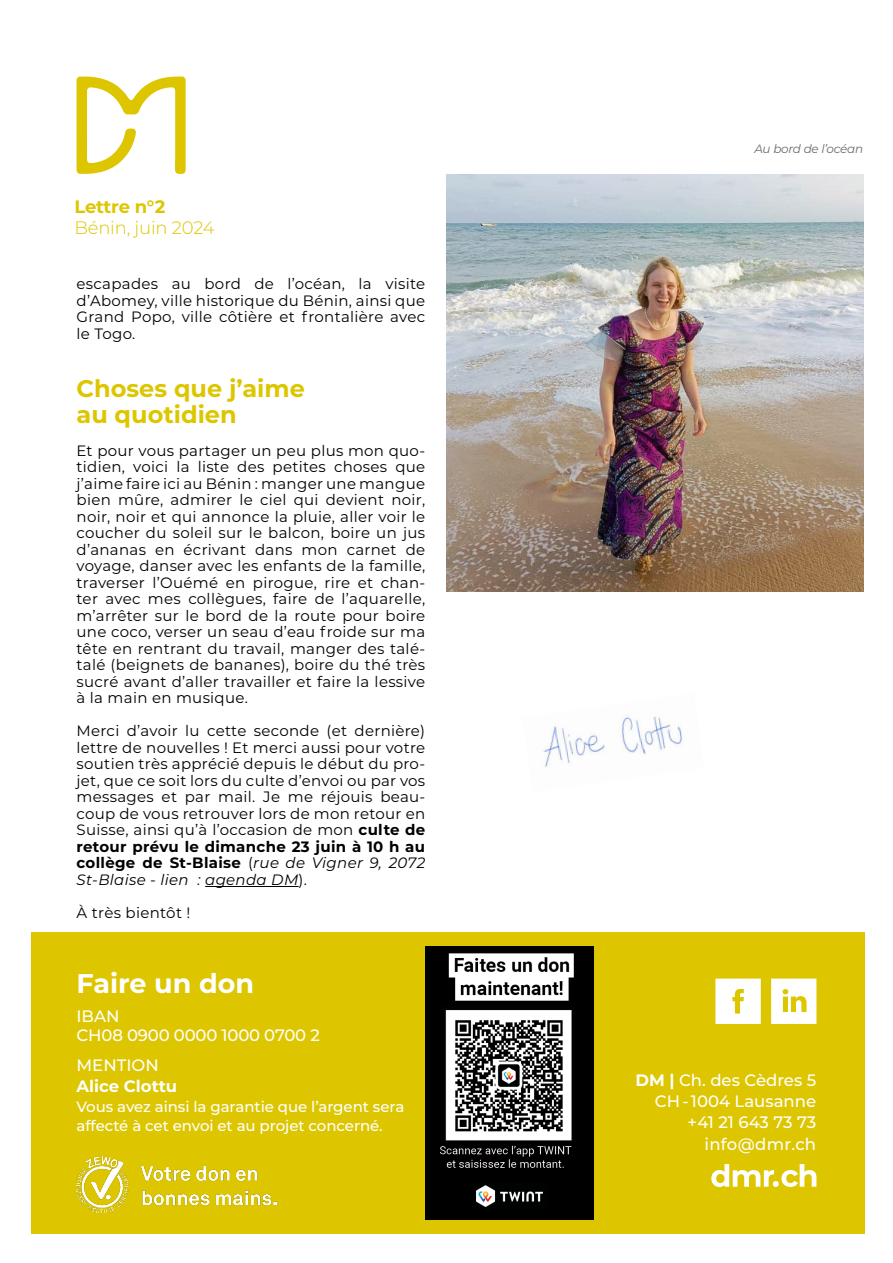
<style>
.page{position:relative;width:893px;height:1263px;background:#fff}
.page>*{position:absolute;margin:0;border:0;box-sizing:border-box;transform-origin:0 0}
.t1{font:700 27px "Montserrat";color:#fff}
.t2{font:700 24px/25.5px "Montserrat";color:#ddc600}
.t3{font:300 18px "Montserrat";letter-spacing:-.01em;color:#ddc600}
.t4{font:700 18px "Montserrat";letter-spacing:-.015em;color:#ddc600}
.t5{font:500 16.5px/21.3px "Montserrat";color:#fff}
.t6{font:700 16.5px "Montserrat";color:#fff}
.t7{font:15px/16.5px "Montserrat";letter-spacing:.02em;color:#000;text-align:justify}
.t8{font:500 15px/19.5px "Montserrat";letter-spacing:-.005em;color:#fff}
.t9{font:italic 12px "Montserrat";letter-spacing:-.02em;color:#6b6b6a}
.s1{font-weight:700}
.s2{font-style:italic}
</style>
<div class="page">
<img style="left:446px;top:175px;width:417px;height:417px">
<svg style="left:77px;top:77px;width:109px;height:97px"></svg>
<div style="left:31px;top:932px;width:833px;height:302px;background:#ddc600"></div>
<img style="left:77px;top:1157px;width:199px;height:56px">
<img style="left:425px;top:946px;width:169px;height:273px">
<svg style="left:715px;top:978px;width:46px;height:46px;background:#fbf8e4"></svg>
<svg style="left:771px;top:978px;width:45px;height:46px;background:#f9f6d8"></svg>
<img style="left:442px;top:1007px;width:133px;height:135px">
<hr style="left:205px;top:886px;width:94px;height:1px;background:#000">
<svg style="left:711px;top:1164px;width:105px;height:23px"></svg>
<img style="left:543px;top:715px;width:140px;height:54px">
<p class="t4" style="left:74px;top:193px;width:92px">Lettre n°2</p>
<p class="t3" style="left:74px;top:215px;width:142px">Bénin, juin 2024</p>
<p class="t7" style="left:77px;top:275px;width:350px">escapades au bord de l’océan, la visite d’Abomey, ville historique du Bénin, ainsi que Grand Popo, ville côtière et frontalière avec le Togo.</p>
<h2 class="t2" style="left:77px;top:375px;width:230px">Choses que j’aime au quotidien</h2>
<p class="t7" style="left:77px;top:442px;width:350px">Et pour vous partager un peu plus mon quo&shy;tidien, voici la liste des petites choses que j’aime faire ici au Bénin : manger une mangue bien mûre, admirer le ciel qui devient noir, noir, noir et qui annonce la pluie, aller voir le coucher du soleil sur le balcon, boire un jus d’ananas en écrivant dans mon carnet de voyage, danser avec les enfants de la famille, traverser l’Ouémé en pirogue, rire et chan&shy;ter avec mes collègues, faire de l’aquarelle, m’arrêter sur le bord de la route pour boire une coco, verser un seau d’eau froide sur ma tête en rentrant du travail, manger des talé&shy;talé (beignets de bananes), boire du thé très sucré avant d’aller travailler et faire la lessive à la main en musique.</p>
<p class="t7" style="left:77px;top:722px;width:350px">Merci d’avoir lu cette seconde (et dernière) lettre de nouvelles ! Et merci aussi pour votre soutien très apprécié depuis le début du pro&shy;jet, que ce soit lors du culte d’envoi ou par vos messages et par mail. Je me réjouis beau&shy;coup de vous retrouver lors de mon retour en Suisse, ainsi qu’à l’occasion de mon <span class="s1">culte de retour prévu le dimanche 23 juin à 10 h au collège de St-Blaise</span> (<span class="s2">rue de Vigner 9, 2072<br>St-Blaise - lien : agenda DM</span>).</p>
<p class="t7" style="left:77px;top:904px;width:115px">À très bientôt !</p>
<h1 class="t1" style="left:77px;top:964px;width:179px">Faire un don</h1>
<p class="t5" style="left:77px;top:1005px;width:245px;line-height:19.5px">IBAN<br>CH08 0900 0000 1000 0700 2</p>
<p class="t5" style="left:77px;top:1054px;width:84px">MENTION</p>
<p class="t6" style="left:77px;top:1074px;width:102px">Alice Clottu</p>
<p class="t8" style="left:77px;top:1096px;width:329px">Vous avez ainsi la garantie que l’argent sera affecté à cet envoi et au projet concerné.</p>
<p class="t9" style="left:754px;top:141px;width:110px">Au bord de l’océan</p>
<p class="t5" style="left:635px;top:1069px;width:182px;text-align:right"><span class="s1">DM |</span> Ch. des Cèdres 5<br>CH - 1004 Lausanne +41 21 643 73 73 info@dmr.ch</p>
</div>
